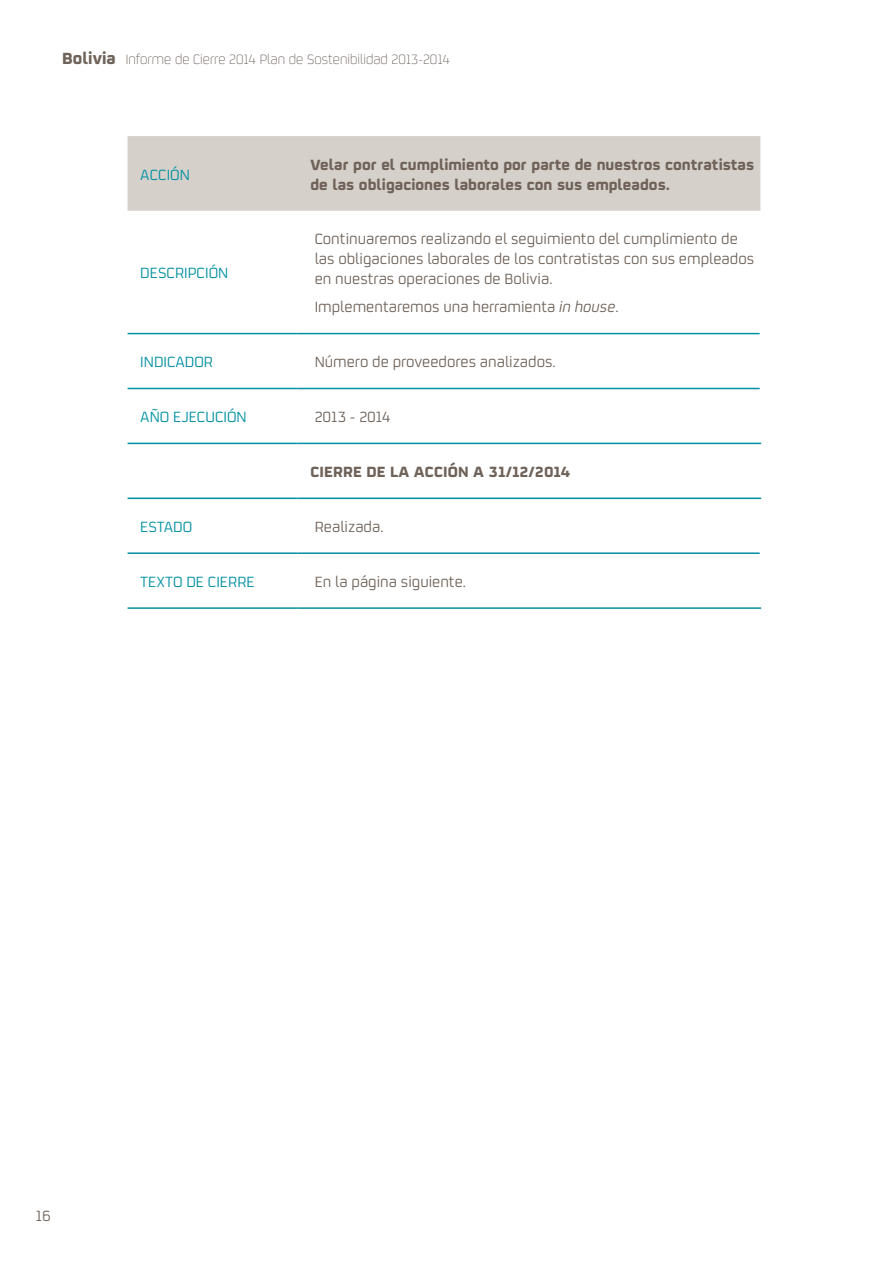
<style>
.page{position:relative;width:893px;height:1263px;background:#fff}
.page>*{position:absolute;margin:0;border:0;box-sizing:border-box;transform-origin:0 0}
.t1{font:16.5px/19.8px "Repsol";color:#6e6259}
.t2{font:700 16.5px/19.8px "Repsol";color:#6e6259}
.t3{font:16.5px "Repsol";color:#0090a1}
.t4{font:300 15px "Repsol";color:#554742}
.s1{font-weight:700;font-size:18px;color:#6e6259}
.s2{font-style:italic}
</style>
<div class="page">
<div style="left:128px;top:136px;width:632px;height:75px;background:#d5d0ca"></div>
<hr style="left:298px;top:333px;width:462px;height:1px;background:#0090a1">
<hr style="left:298px;top:388px;width:462px;height:1px;background:#0090a1">
<hr style="left:298px;top:497px;width:463px;height:2px;background:#0090a1">
<hr style="left:298px;top:552px;width:462px;height:2px;background:#0090a1">
<hr style="left:128px;top:333px;width:170px;height:1px;background:#0090a1">
<hr style="left:128px;top:388px;width:170px;height:1px;background:#0090a1">
<hr style="left:128px;top:443px;width:170px;height:1px;background:#0090a1">
<hr style="left:298px;top:443px;width:463px;height:1px;background:#0090a1">
<hr style="left:128px;top:497px;width:170px;height:2px;background:#0090a1">
<hr style="left:128px;top:552px;width:170px;height:2px;background:#0090a1">
<hr style="left:128px;top:607px;width:170px;height:2px;background:#0090a1">
<hr style="left:298px;top:607px;width:463px;height:2px;background:#0090a1">
<p class="t4" style="left:62px;top:49px;width:389px"><span class="s1">Bolivia</span> Informe de Cierre 2014 Plan de Sostenibilidad 2013-2014</p>
<p class="t3" style="left:140px;top:163px;width:51px">ACCIÓN</p>
<p class="t2" style="left:310px;top:152px;width:445px">Velar por el cumplimiento por parte de nuestros contratistas de las obligaciones laborales con sus empleados.</p>
<p class="t3" style="left:140px;top:262px;width:90px">DESCRIPCIÓN</p>
<p class="t1" style="left:315px;top:228px;width:441px">Continuaremos realizando el seguimiento del cumplimiento de las obligaciones laborales de los contratistas con sus empleados en nuestras operaciones de Bolivia.</p>
<p class="t1" style="left:315px;top:296px;width:305px">Implementaremos una herramienta <span class="s2">in house</span>.</p>
<p class="t3" style="left:140px;top:351px;width:74px">INDICADOR</p>
<p class="t1" style="left:315px;top:351px;width:243px">Número de proveedores analizados.</p>
<p class="t3" style="left:140px;top:406px;width:108px">AÑO EJECUCIÓN</p>
<p class="t1" style="left:315px;top:406px;width:77px">2013 - 2014</p>
<p class="t2" style="left:310px;top:460px;width:262px">CIERRE DE LA ACCIÓN A 31/12/2014</p>
<p class="t3" style="left:140px;top:515px;width:53px">ESTADO</p>
<p class="t1" style="left:315px;top:516px;width:70px">Realizada.</p>
<p class="t3" style="left:140px;top:570px;width:116px">TEXTO DE CIERRE</p>
<p class="t1" style="left:315px;top:571px;width:153px">En la página siguiente.</p>
<p class="t1" style="left:36px;top:1205px;width:17px">16</p>
</div>
